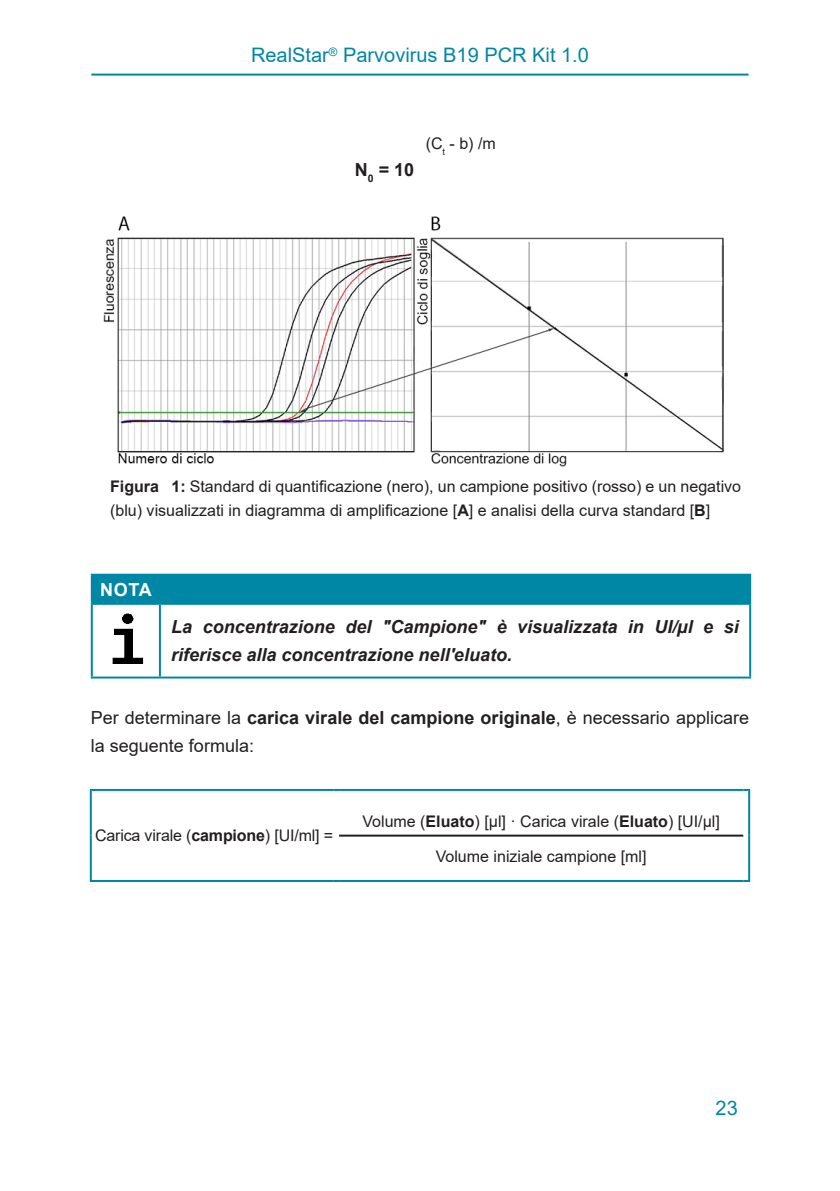
<style>
.page{position:relative;width:840px;height:1191px;background:#fff}
.page>*{position:absolute;margin:0;border:0;box-sizing:border-box;transform-origin:0 0}
.Seitenkopf{font:20px "Arial";color:#0087a6}
.Note_para{font:italic 700 18px/28px "Arial";color:#231f20}
.Mengentext{font:18px/28px "Arial";color:#231f20}
.Mengentext_rechts{font:700 18px "Arial";color:#231f20}
.Note_Titel{font:700 18px "Arial";color:#fff}
.Titel{font:16px/24px "Arial";color:#231f20}
.Mengentext_zentriert{font:16px "Arial";color:#231f20}
.Mengentext_rechts-2{font:16px "Arial";letter-spacing:-.01em;color:#231f20}
.Mengentext_links{font:16px "Arial";color:#231f20}
.s1{font-weight:700}
</style>
<div class="page">
<hr style="left:91px;top:74px;width:657px;height:2px;background:#0087a6">
<img style="left:103px;top:216px;width:621px;height:250px">
<div style="left:92px;top:574px;width:657px;height:30px;background:#0087a6"></div>
<hr style="left:91px;top:573px;width:69px;height:2px;background:#0087a6">
<hr style="left:91px;top:575px;width:2px;height:28px;background:#0087a6">
<hr style="left:160px;top:573px;width:590px;height:2px;background:#0087a6">
<hr style="left:748px;top:575px;width:2px;height:28px;background:#0087a6">
<hr style="left:91px;top:603px;width:69px;height:2px;background:#0087a6">
<hr style="left:160px;top:603px;width:590px;height:2px;background:#0087a6">
<hr style="left:91px;top:605px;width:2px;height:71px;background:#0087a6">
<hr style="left:91px;top:676px;width:69px;height:2px;background:#0087a6">
<hr style="left:159px;top:605px;width:2px;height:71px;background:#0087a6">
<hr style="left:748px;top:605px;width:2px;height:71px;background:#0087a6">
<hr style="left:160px;top:676px;width:590px;height:2px;background:#0087a6">
<img style="left:112px;top:613px;width:32px;height:51px">
<hr style="left:90px;top:789px;width:243px;height:2px;background:#0087a6">
<hr style="left:90px;top:791px;width:2px;height:44px;background:#0087a6">
<hr style="left:90px;top:835px;width:2px;height:45px;background:#0087a6">
<hr style="left:90px;top:880px;width:243px;height:2px;background:#0087a6">
<svg style="left:333px;top:789px;width:6px;height:2px"></svg>
<svg style="left:333px;top:880px;width:6px;height:2px"></svg>
<hr style="left:339px;top:789px;width:403px;height:2px;background:#0087a6">
<svg style="left:742px;top:789px;width:7px;height:2px"></svg>
<hr style="left:747px;top:791px;width:2px;height:44px;background:#0087a6">
<hr style="left:747px;top:835px;width:2px;height:45px;background:#0087a6">
<svg style="left:742px;top:880px;width:7px;height:2px"></svg>
<hr style="left:339px;top:834px;width:403px;height:2px;background:#231f20">
<hr style="left:339px;top:880px;width:403px;height:2px;background:#0087a6">
<p class="Seitenkopf" style="left:251px;top:41px;width:339px">RealStar<sup>®</sup> Parvovirus B19 PCR Kit 1.0</p>
<p class="Mengentext_rechts" style="left:354px;top:157px;width:61px">N<sub>0</sub> = 10</p>
<p class="Mengentext_links" style="left:425px;top:132px;width:72px">(C<sub>t</sub> - b) /m</p>
<p class="Titel" style="left:110px;top:474px;width:632px"><span class="s1">Figura 1:</span> Standard di quantificazione (nero), un campione positivo (rosso) e un negativo (blu) visualizzati in diagramma di amplificazione [<span class="s1">A</span>] e analisi della curva standard [<span class="s1">B</span>]</p>
<p class="Note_Titel" style="left:100px;top:577px;width:53px">NOTA</p>
<p class="Note_para" style="left:171px;top:613px;width:568px">La concentrazione del "Campione" è visualizzata in UI/µl e si riferisce alla concentrazione nell'eluato.</p>
<p class="Mengentext" style="left:91px;top:703px;width:659px">Per determinare la <span class="s1">carica virale del campione originale</span>, è necessario applicare la seguente formula:</p>
<p class="Mengentext_rechts-2" style="left:95px;top:824px;width:239px">Carica virale (<span class="s1">campione</span>) [UI/ml] =</p>
<p class="Mengentext_zentriert" style="left:362px;top:810px;width:359px">Volume (<span class="s1">Eluato</span>) [µl] · Carica virale (<span class="s1">Eluato</span>) [UI/µl]</p>
<p class="Mengentext_zentriert" style="left:435px;top:845px;width:212px">Volume iniziale campione [ml]</p>
<p class="Seitenkopf" style="left:715px;top:1094px;width:24px">23</p>
</div>
